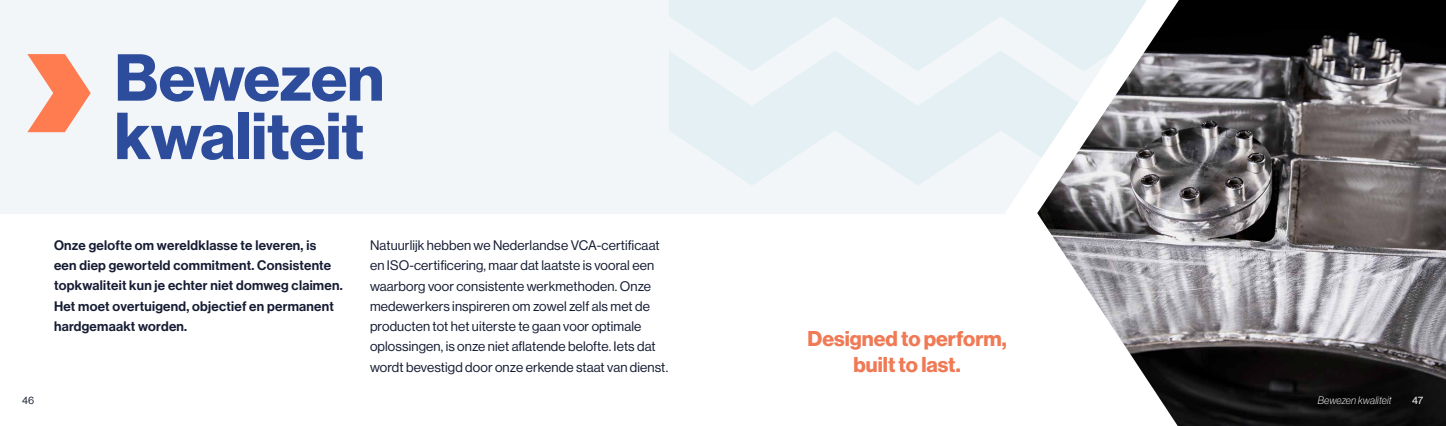
<style>
.page{position:relative;width:1446px;height:426px;background:#fff}
.page>*{position:absolute;margin:0;border:0;box-sizing:border-box;transform-origin:0 0}
.t1{font:64.8px/58.3px "N Haas Grotesk DS Pro 75 Bd";color:#2e4c9c}
.t2{font:21px/26.2px "N Haas Grotesk DS Pro 75 Bd";color:#ef7a55;text-align:center}
.t3{font:13.5px/20.2px "N Haas Grotesk DS Pro 55 Rg";letter-spacing:.01em;color:#161c33}
.t4{font:13.5px/20.2px "N Haas Grotesk DS Pro 65 Md";letter-spacing:.02em;color:#161c33}
.t5{font:10.5px "N Haas Grotesk DS Pro 36 X Lt It";letter-spacing:.02em;color:#fff}
.t6{font:10.5px "N Haas Grotesk DS Pro 55 Rg";color:#161c33}
.t7{font:10.5px "N Haas Grotesk DS Pro 55 Rg";color:#fff}
</style>
<div class="page">
<div style="left:0;top:0;width:1446px;height:213px;background:#f3f6f8"></div>
<svg style="left:27px;top:54px;width:64px;height:78px"></svg>
<svg style="left:669px;top:0;width:336px;height:185px;fill:#e4f0f4"></svg>
<svg style="left:1005px;top:0;width:32px;height:213px;fill:#e4f0f4"></svg>
<img style="left:1037px;top:0;width:409px;height:425px">
<h1 class="t1" style="left:115px;top:50px;width:271px">Bewezen kwaliteit</h1>
<p class="t6" style="left:22px;top:394px;width:14px">46</p>
<p class="t4" style="left:54px;top:235px;width:290px">Onze gelofte om wereldklasse te leveren, is<br>een diep geworteld commitment. Consistente topkwaliteit kun je echter niet domweg claimen.<br>Het moet overtuigend, objectief en permanent hardgemaakt worden.</p>
<p class="t3" style="left:370px;top:235px;width:300px">Natuurlijk hebben we Nederlandse VCA-certificaat en ISO-certificering, maar dat laatste is vooral een waarborg voor consistente werkmethoden. Onze medewerkers inspireren om zowel zelf als met de producten tot het uiterste te gaan voor optimale oplossingen, is onze niet aflatende belofte. Iets dat wordt bevestigd door onze erkende staat van dienst.</p>
<h2 class="t2" style="left:807px;top:325px;width:200px">Designed to perform, built to last.</h2>
<p class="t5" style="left:1318px;top:394px;width:75px">Bewezen kwaliteit</p>
<p class="t7" style="left:1412px;top:394px;width:13px">47</p>
</div>
